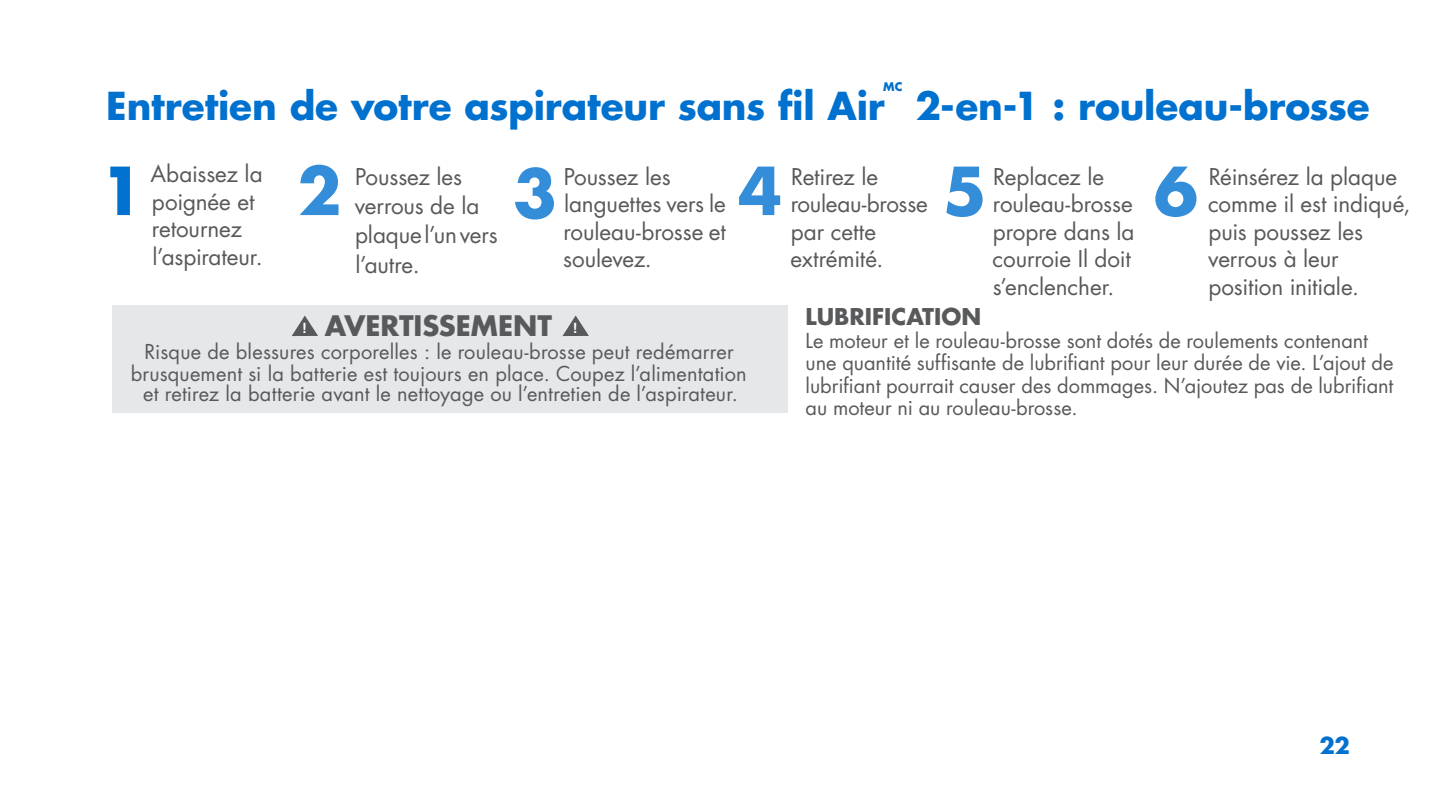
<style>
.page{position:relative;width:1440px;height:810px;background:#fff}
.page>*{position:absolute;margin:0;border:0;box-sizing:border-box;transform-origin:0 0}
.t1{font:700 64.25px "Futura";color:#338dd8}
.t2{font:700 64.25px "Futura";color:#0071ce}
.t3{font:700 37.5px "Futura";letter-spacing:-.005em;color:#0071ce}
.t4{font:700 27.5px "Futura";letter-spacing:-.005em;color:#58595b}
.t5{font:22.5px/27.5px "Futura";letter-spacing:-.005em;color:#58595b}
.t6{font:700 22.5px "Futura";color:#58595b}
.t7{font:700 22.5px "Futura";color:#0071ce}
.t8{font:20px/22.5px "Futura";color:#58595b;text-align:center}
.t9{font:700 condensed 14.25px "Helvetica Neue";color:#fff}
.t10{font:700 11.75px "Futura";color:#0071ce}
</style>
<div class="page">
<div style="left:112px;top:305px;width:675px;height:108px;background:#e6e7e8"></div>
<svg style="left:562px;top:315px;width:27px;height:22px"></svg>
<svg style="left:292px;top:315px;width:26px;height:22px"></svg>
<p class="t10" style="left:883px;top:79px;width:21px">MC</p>
<h2 class="t3" style="left:106px;top:81px;width:780px">Entretien de votre aspirateur sans fil Air</h2>
<h2 class="t3" style="left:915px;top:81px;width:456px">2-en-1 : rouleau-brosse</h2>
<p class="t5" style="left:151px;top:160px;width:114px">Abaissez la poignée et retournez l’aspirateur.</p>
<p class="t5" style="left:563px;top:163px;width:164px">Poussez les languettes vers le rouleau-brosse et soulevez.</p>
<p class="t5" style="left:791px;top:163px;width:139px">Retirez le rouleau-brosse par cette extrémité.</p>
<h1 class="t2" style="left:100px;top:148px;width:46px">1</h1>
<h1 class="t1" style="left:297px;top:148px;width:46px">2</h1>
<h1 class="t1" style="left:513px;top:151px;width:46px">3</h1>
<h1 class="t1" style="left:738px;top:148px;width:46px">4</h1>
<h1 class="t1" style="left:943px;top:148px;width:46px">5</h1>
<h1 class="t1" style="left:1154px;top:148px;width:46px">6</h1>
<p class="t5" style="left:355px;top:162px;width:144px;line-height:29.2px">Poussez les verrous de la plaque l’un vers l’autre.</p>
<p class="t5" style="left:993px;top:163px;width:143px">Replacez le rouleau-brosse propre dans la courroie Il doit s’enclencher.</p>
<p class="t5" style="left:1208px;top:163px;width:204px">Réinsérez la plaque comme il est indiqué, puis poussez les verrous à leur position initiale.</p>
<h3 class="t4" style="left:325px;top:308px;width:229px">AVERTISSEMENT</h3>
<p class="t8" style="left:131px;top:340px;width:618px">Risque de blessures corporelles : le rouleau-brosse peut redémarrer brusquement si la batterie est toujours en place. Coupez l’alimentation</p>
<p class="t8" style="left:143px;top:383px;width:596px">et retirez la batterie avant le nettoyage ou l’entretien de l’aspirateur.</p>
<p class="t9" style="left:302px;top:319px;width:6px">!</p>
<p class="t9" style="left:573px;top:319px;width:6px">!</p>
<p class="t6" style="left:806px;top:302px;width:177px">LUBRIFICATION</p>
<p class="t8" style="left:806px;top:329px;width:589px;text-align:left">Le moteur et le rouleau-brosse sont dotés de roulements contenant une quantité suffisante de lubrifiant pour leur durée de vie. L’ajout de lubrifiant pourrait causer des dommages. N’ajoutez pas de lubrifiant au moteur ni au rouleau-brosse.</p>
<p class="t7" style="left:1320px;top:730px;width:32px">22</p>
</div>
